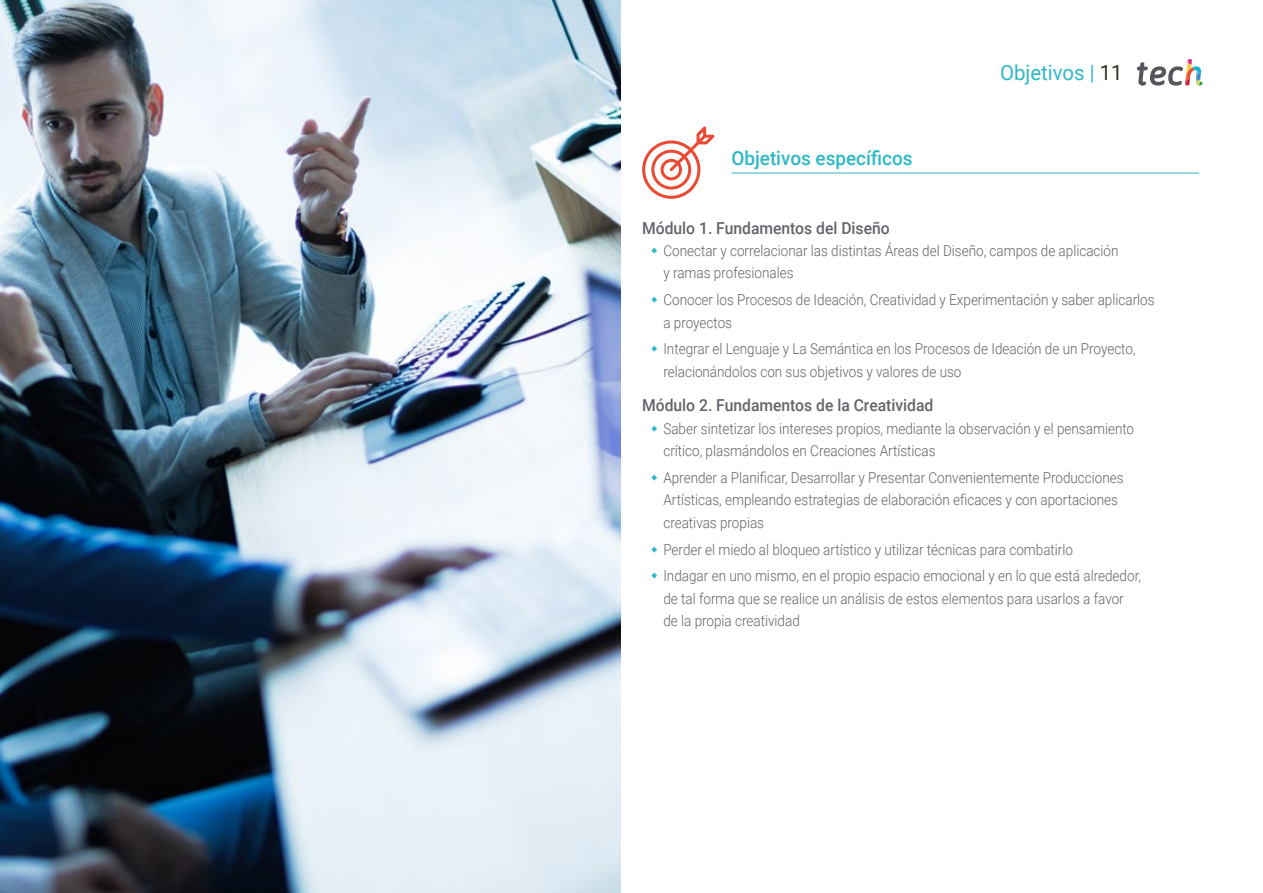
<style>
.page{position:relative;width:1263px;height:893px;background:#fff}
.page>*{position:absolute;margin:0;border:0;box-sizing:border-box;transform-origin:0 0}
.t1{font:21px "Roboto";color:#2db8c5}
.t2{font:500 19.5px "Roboto";color:#2db8c5}
.t3{font:500 16.5px "Roboto";color:#61646a;scale:.95 1}
.t4{font:300 15px/22.5px "Roboto";color:#61646a;scale:.9 1}
.s1{color:#312e20}
</style>
<div class="page">
<hr style="left:731px;top:173px;width:468px;height:1px;background:#2db8c5">
<svg style="left:642px;top:126px;width:72px;height:73px"></svg>
<svg style="left:1137px;top:59px;width:65px;height:27px"></svg>
<img style="left:0;top:0;width:621px;height:893px">
<h2 class="t2" style="left:731px;top:144px;width:183px">Objetivos específicos</h2>
<h1 class="t1" style="left:1000px;top:57px;width:124px">Objetivos | <span class="s1">11</span></h1>
<p class="t3" style="left:642px;top:216px;width:262px">Módulo 1. Fundamentos del Diseño</p>
<p class="t4" style="left:663px;top:239px;width:507px">Conectar y correlacionar las distintas Áreas del Diseño, campos de aplicación y ramas profesionales</p>
<p class="t4" style="left:663px;top:288px;width:547px">Conocer los Procesos de Ideación, Creatividad y Experimentación y saber aplicarlos a proyectos</p>
<p class="t4" style="left:663px;top:337px;width:526px">Integrar el Lenguaje y La Semántica en los Procesos de Ideación de un Proyecto, relacionándolos con sus objetivos y valores de uso</p>
<p class="t3" style="left:642px;top:394px;width:308px">Módulo 2. Fundamentos de la Creatividad</p>
<p class="t4" style="left:663px;top:416px;width:525px">Saber sintetizar los intereses propios, mediante la observación y el pensamiento crítico, plasmándolos en Creaciones Artísticas</p>
<p class="t4" style="left:663px;top:466px;width:513px">Aprender a Planificar, Desarrollar y Presentar Convenientemente Producciones<br>Artísticas, empleando estrategias de elaboración eficaces y con aportaciones creativas propias</p>
<p class="t4" style="left:663px;top:535px;width:532px;line-height:26.7px">Perder el miedo al bloqueo artístico y utilizar técnicas para combatirlo<br>Indagar en uno mismo, en el propio espacio emocional y en lo que está alrededor,</p>
<p class="t4" style="left:663px;top:587px;width:513px">de tal forma que se realice un análisis de estos elementos para usarlos a favor de la propia creatividad</p>
</div>
